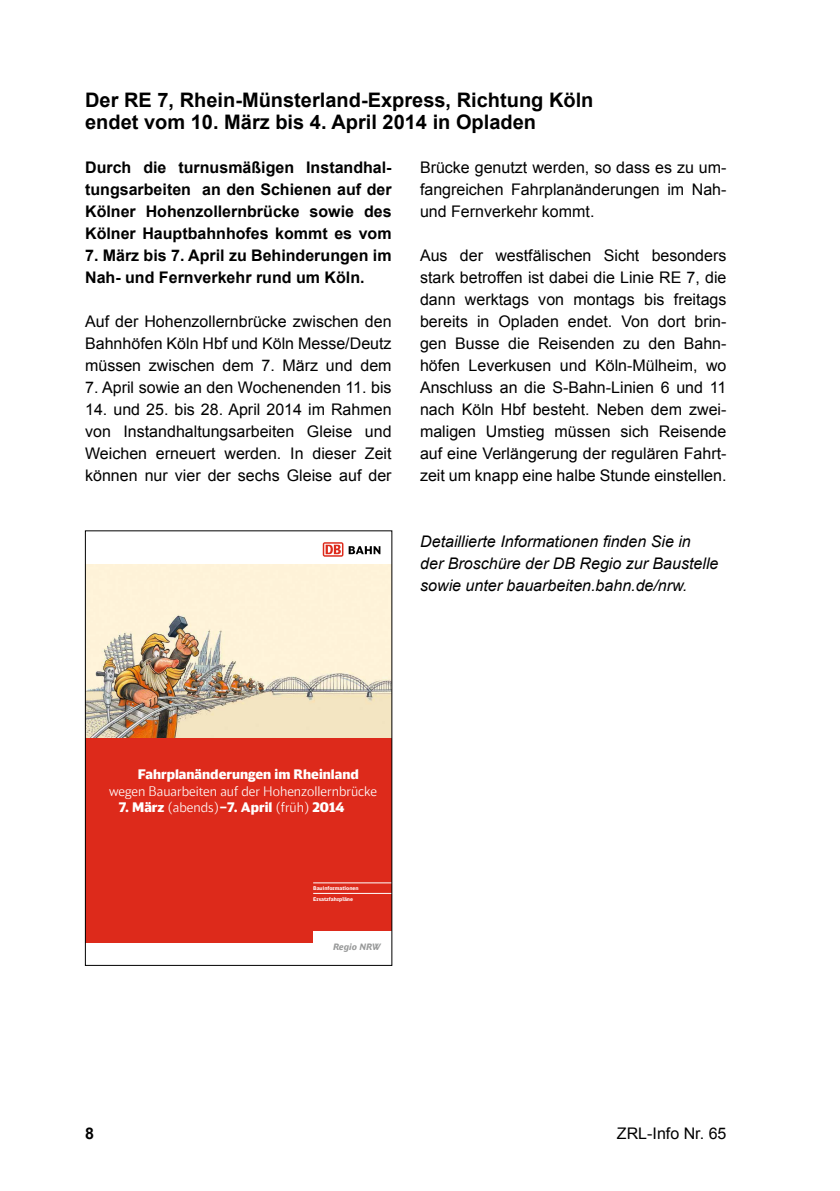
<style>
.page{position:relative;width:840px;height:1191px;background:#fff}
.page>*{position:absolute;margin:0;border:0;box-sizing:border-box;transform-origin:0 0}
.t1{font:700 20px/22px "Arial";color:#000}
.t2{font:16px/22px "Arial";color:#000;text-align:justify}
.t3{font:700 16px/22px "Arial";color:#000;text-align:justify}
.t4{font:italic 16px/22px "Arial";color:#000}
.t5{font:300 13.2px "DB Head";color:#fff}
.t6{font:300 13.2px "DB Head";color:#fff}
.t7{font:900 13.2px "DB Head";color:#fff}
.t8{font:italic 700 8.8px "DB Sans Alternate";color:#989999}
.t9{font:700 5.2px/10.6px "DB Sans";color:#fff}
.s1{font-style:inherit}
</style>
<div class="page">
<img style="left:87px;top:565px;width:303px;height:173px">
<div style="left:85px;top:738px;width:306px;height:204px;background:#dd2a1b"></div>
<div style="left:313px;top:931px;width:78px;height:34px;background:#fff"></div>
<hr style="left:313px;top:882px;width:78px;height:1px;background:#fff">
<hr style="left:313px;top:893px;width:78px;height:1px;background:#fff">
<svg style="left:322px;top:542px;width:21px;height:15px"></svg>
<svg style="left:324px;top:543px;width:18px;height:12px"></svg>
<svg style="left:325px;top:545px;width:15px;height:9px"></svg>
<svg style="left:348px;top:546px;width:32px;height:8px"></svg>
<div style="left:85px;top:530px;width:307px;height:436px;border:1px solid #000"></div>
<p class="t1" style="left:85px;top:90px;width:509px">Der RE 7, Rhein-Münsterland-Express, Richtung Köln endet vom 10. März bis 4. April 2014 in Opladen</p>
<p class="t3" style="left:85px;top:157px;width:308px">Durch die turnusmäßigen Instandhal&shy;tungsarbeiten an den Schienen auf der Kölner Hohenzollernbrücke sowie des Kölner Hauptbahnhofes kommt es vom</p>
<p class="t3" style="left:85px;top:245px;width:308px">7. März bis 7. April zu Behinderungen im<br>Nah- und Fernverkehr rund um Köln.</p>
<p class="t2" style="left:85px;top:311px;width:308px">Auf der Hohenzollernbrücke zwischen den Bahnhöfen Köln Hbf und Köln Messe/Deutz müssen zwischen dem 7. März und dem</p>
<p class="t2" style="left:85px;top:377px;width:308px">7. April sowie an den Wochenenden 11. bis</p>
<p class="t2" style="left:85px;top:399px;width:308px">14. und 25. bis 28. April 2014 im Rahmen von Instandhaltungsarbeiten Gleise und Weichen erneuert werden. In dieser Zeit können nur vier der sechs Gleise auf der</p>
<p class="t2" style="left:420px;top:157px;width:308px">Brücke genutzt werden, so dass es zu um&shy;fangreichen Fahrplanänderungen im Nah&shy;und Fernverkehr kommt.</p>
<p class="t2" style="left:420px;top:245px;width:308px">Aus der westfälischen Sicht besonders stark betroffen ist dabei die Linie RE 7, die dann werktags von montags bis freitags bereits in Opladen endet. Von dort brin&shy;gen Busse die Reisenden zu den Bahn&shy;höfen Leverkusen und Köln-Mülheim, wo Anschluss an die S-Bahn-Linien 6 und 11 nach Köln Hbf besteht. Neben dem zwei&shy;maligen Umstieg müssen sich Reisende auf eine Verlängerung der regulären Fahrt&shy;zeit um knapp eine halbe Stunde einstellen.</p>
<p class="t4" style="left:420px;top:531px;width:299px">Detaillierte Informationen finden Sie in<br>der Broschüre der DB Regio zur Baustelle sowie unter bauarbeiten.bahn.de/nrw.</p>
<p class="t7" style="left:138px;top:766px;width:222px">Fahrplanänderungen im Rheinland</p>
<p class="t5" style="left:109px;top:783px;width:269px">wegen Bauarbeiten auf der Hohenzollernbrücke</p>
<p class="t6" style="left:119px;top:799px;width:227px">7. März <span class="s1">(abends)</span>–7. April <span class="s1">(früh)</span> 2014</p>
<p class="t9" style="left:313px;top:883px;width:47px">Bauinformationen<br>Ersatzfahrpläne</p>
<p class="t8" style="left:333px;top:941px;width:49px">Regio NRW</p>
<p class="t3" style="left:85px;top:1122px;width:10px">8</p>
<p class="t2" style="left:616px;top:1122px;width:111px">ZRL-Info Nr. 65</p>
</div>
